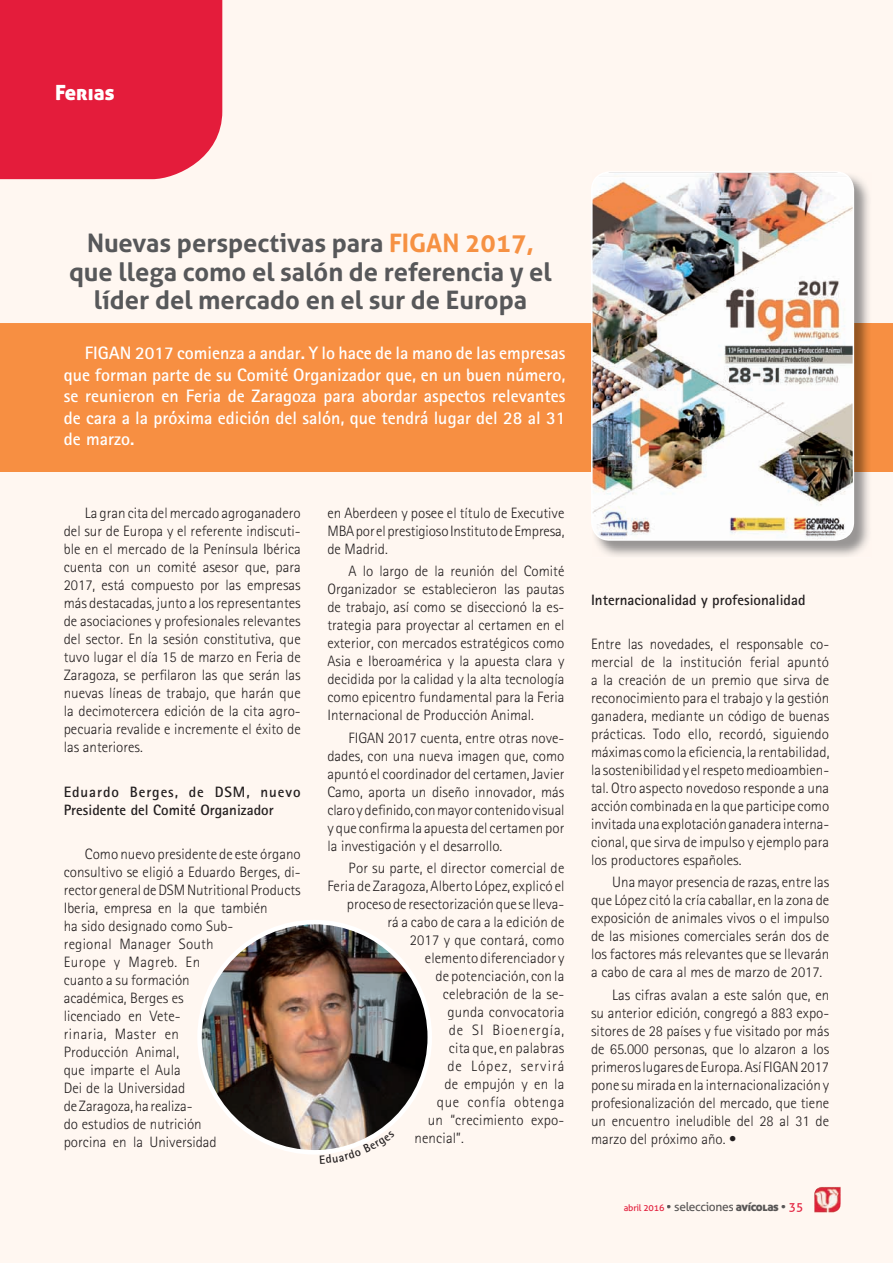
<style>
.page{position:relative;width:893px;height:1263px;background:#fff7f1}
.page>*{position:absolute;margin:0;border:0;box-sizing:border-box;transform-origin:0 0}
.t1{font:700 25.5px/28.5px "Aller";color:#57585a;text-align:center}
.t2{font:21px "Aller Display";color:#fff}
.t3{font:700 18px/21.6px "Rotis Sans Serif";color:#fff;text-align:justify}
.t4{font:300 15px/18px "Rotis Sans Serif";color:#231f20;text-align:justify}
.t5{font:700 15px/18px "Rotis Sans Serif";color:#231f20}
.t6{font:300 15px "Rotis Sans Serif";letter-spacing:.04em;color:#231f20}
.t7{font:300 15px "Rotis Sans Serif";letter-spacing:.055em;color:#231f20}
.t8{font:300 15px "Rotis Sans Serif";letter-spacing:.065em;color:#231f20}
.t9{font:12px "Aller";letter-spacing:-.03em;color:#57585a}
.s1{color:#f69143}
.s2{font-size:9px;color:#e21d3b}
.s3{font-weight:700}
.s4{font-family:"Aller Display"}
.s5{font-weight:700;color:#585656}
.s6{color:#e21d3b}
</style>
<div class="page">
<div style="left:624px;top:1205px;width:40px;height:6px;background:#fff7f1"></div>
<svg style="left:667px;top:1205px;width:5px;height:6px"></svg>
<div style="left:675px;top:1202px;width:58px;height:9px;background:#fff7f1"></div>
<div style="left:733px;top:1203px;width:45px;height:8px;background:#fff7f1"></div>
<svg style="left:782px;top:1205px;width:4px;height:6px"></svg>
<div style="left:789px;top:1204px;width:13px;height:8px;background:#fff7f1"></div>
<img style="left:814px;top:1186px;width:27px;height:26px">
<div style="left:0;top:323px;width:893px;height:149px;background:#f78f42"></div>
<img style="left:592px;top:172px;width:279px;height:386px">
<img style="left:854px;top:323px;width:17px;height:149px">
<img style="left:592px;top:172px;width:261px;height:368px">
<div style="left:591px;top:171px;width:263px;height:370px;border:2px solid #fff;border-radius:18px"></div>
<img style="left:200px;top:922px;width:230px;height:230px;border-radius:115px">
<div style="left:0;top:0;width:222px;height:179px;background:#e41c3b"></div>
<svg style="left:320px;top:1131px;width:75px;height:33px"></svg>
<h2 class="t2" style="left:55px;top:79px;width:61px">Ferias</h2>
<h1 class="t1" style="left:69px;top:229px;width:484px">Nuevas perspectivas para <span class="s1">FIGAN 2017, </span>que llega como el salón de referencia y el líder del mercado en el sur de Europa</h1>
<p class="t3" style="left:64px;top:342px;width:503px;text-indent:21px">FIGAN 2017 comienza a andar. Y lo hace de la mano de las empresas que forman parte de su Comité Organizador que, en un buen número, se reunieron en Feria de Zaragoza para abordar aspectos relevantes de cara a la próxima edición del salón, que tendrá lugar del 28 al 31 de marzo.</p>
<p class="t4" style="left:64px;top:504px;width:239px;text-indent:21px">La gran cita del mercado agroganadero del sur de Europa y el referente indiscuti&shy;ble en el mercado de la Península Ibérica cuenta con un comité asesor que, para 2017, está compuesto por las empresas más destacadas, junto a los representantes de asociaciones y profesionales relevantes del sector. En la sesión constitutiva, que tuvo lugar el día 15 de marzo en Feria de Zaragoza, se perfilaron las que serán las nuevas líneas de trabajo, que harán que la decimotercera edición de la cita agro&shy;pecuaria revalide e incremente el éxito de las anteriores.</p>
<p class="t5" style="left:64px;top:782px;width:238px">Eduardo Berges, de DSM, nuevo<br>Presidente del Comité Organizador</p>
<p class="t4" style="left:64px;top:845px;width:239px;text-align:left;text-indent:21px">Como nuevo presidente de este órgano consultivo se eligió a Eduardo Berges, di&shy;rector general de DSM Nutritional Products<br>Iberia, empresa en la que también<br>ha sido designado como Sub-<br>regional Manager South<br>Europe y Magreb. En<br>cuanto a su formación<br>académica, Berges es<br>licenciado en Vete-<br>rinaria, Master en<br>Producción Animal,<br>que imparte el Aula<br>Dei de la Universidad<br>de Zaragoza, ha realiza-<br>do estudios de nutrición<br>porcina en la Universidad</p>
<p class="t4" style="left:327px;top:504px;width:239px">en Aberdeen y posee el título de Executive MBA por el prestigioso Instituto de Empresa, de Madrid.</p>
<p class="t4" style="left:327px;top:562px;width:239px;text-indent:21px">A lo largo de la reunión del Comité Organizador se establecieron las pautas de trabajo, así como se diseccionó la es&shy;trategia para proyectar al certamen en el exterior, con mercados estratégicos como Asia e Iberoamérica y la apuesta clara y decidida por la calidad y la alta tecnología como epicentro fundamental para la Feria Internacional de Producción Animal.</p>
<p class="t4" style="left:327px;top:729px;width:239px;text-indent:21px">FIGAN 2017 cuenta, entre otras nove&shy;dades, con una nueva imagen que, como apuntó el coordinador del certamen, Javier Camo, aporta un diseño innovador, más claro y definido, con mayor contenido visual y que confirma la apuesta del certamen por la investigación y el desarrollo.</p>
<p class="t4" style="left:349px;top:859px;width:217px">Por su parte, el director comercial de</p>
<p class="t4" style="left:327px;top:877px;width:239px">Feria de Zaragoza, Alberto López, explicó el</p>
<p class="t4" style="left:347px;top:895px;width:219px">proceso de resectorización que se lleva-</p>
<p class="t4" style="left:387px;top:913px;width:178px">rá a cabo de cara a la edición de</p>
<p class="t4" style="left:410px;top:931px;width:156px">2017 y que contará, como</p>
<p class="t4" style="left:425px;top:949px;width:141px">elemento diferenciador y</p>
<p class="t4" style="left:435px;top:967px;width:130px">de potenciación, con la</p>
<p class="t4" style="left:443px;top:985px;width:123px">celebración de la se-</p>
<p class="t4" style="left:447px;top:1003px;width:119px">gunda convocatoria</p>
<p class="t7" style="left:449px;top:1021px;width:117px">de SI Bioenergía,</p>
<p class="t4" style="left:449px;top:1039px;width:117px">cita que, en palabras</p>
<p class="t8" style="left:447px;top:1057px;width:118px">de López, servirá</p>
<p class="t4" style="left:444px;top:1075px;width:121px">de empujón y en la</p>
<p class="t6" style="left:437px;top:1093px;width:129px">que confía obtenga</p>
<p class="t4" style="left:428px;top:1111px;width:138px">un “crecimiento expo-</p>
<p class="t4" style="left:414px;top:1129px;width:51px">nencial”.</p>
<p class="t5" style="left:591px;top:590px;width:216px">Internacionalidad y profesionalidad</p>
<p class="t4" style="left:591px;top:635px;width:240px">Entre las novedades, el responsable co&shy;mercial de la institución ferial apuntó a la creación de un premio que sirva de reconocimiento para el trabajo y la gestión ganadera, mediante un código de buenas prácticas. Todo ello, recordó, siguiendo máximas como la eficiencia, la rentabilidad, la sostenibilidad y el respeto medioambien&shy;tal. Otro aspecto novedoso responde a una acción combinada en la que participe como invitada una explotación ganadera interna&shy;cional, que sirva de impulso y ejemplo para los productores españoles.</p>
<p class="t4" style="left:591px;top:873px;width:240px;text-indent:21px">Una mayor presencia de razas, entre las que López citó la cría caballar, en la zona de exposición de animales vivos o el impulso de las misiones comerciales serán dos de los factores más relevantes que se llevarán a cabo de cara al mes de marzo de 2017.</p>
<p class="t4" style="left:591px;top:986px;width:240px;text-indent:21px">Las cifras avalan a este salón que, en su anterior edición, congregó a 883 expo&shy;sitores de 28 países y fue visitado por más de 65.000 personas, que lo alzaron a los primeros lugares de Europa. Así FIGAN 2017 pone su mirada en la internacionalización y profesionalización del mercado, que tiene un encuentro ineludible del 28 al 31 de marzo del próximo año. •</p>
<p class="t9" style="left:624px;top:1200px;width:181px"><span class="s2">abril 2016</span> <span class="s3">•</span> selecciones <span class="s4">avícolas</span> <span class="s5">•</span> <span class="s6">35</span></p>
</div>
